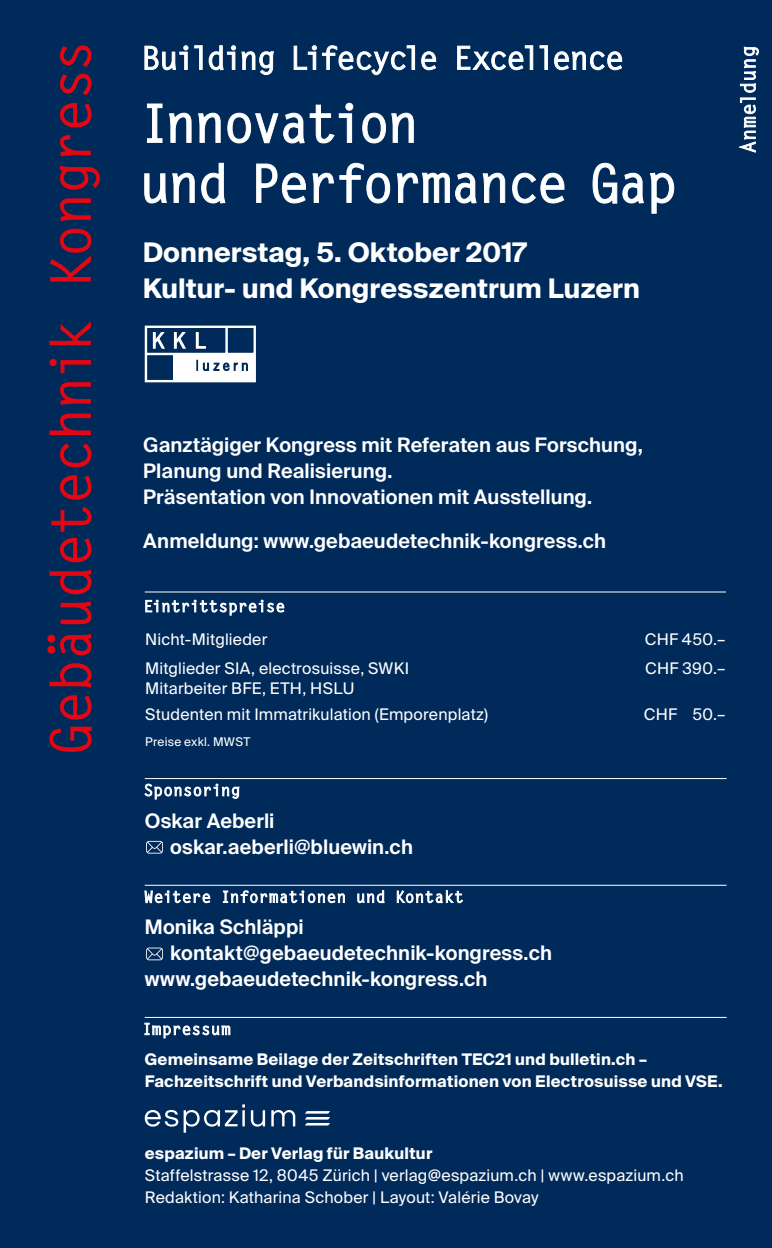
<style>
.page{position:relative;width:772px;height:1248px;background:#fff}
.page>*{position:absolute;margin:0;border:0;box-sizing:border-box;transform-origin:0 0}
.t1{font:700 27px/36px "Suisse Intl";letter-spacing:.005em;color:#fff}
.t2{font:600 20px/26px "Suisse Intl";letter-spacing:.005em;color:#fff}
.t3{font:16px/22px "Suisse Intl";letter-spacing:.015em;color:#fff}
.t4{font:700 16px/22px "Suisse Intl";letter-spacing:.015em;color:#fff}
.t5{font:12px "Suisse Intl";letter-spacing:.025em;color:#fff}
.s1{font-weight:700}
</style>
<div class="page">
<div style="left:0;top:0;width:771px;height:1247px;background:#002a5a"></div>
<hr style="left:145px;top:1016px;width:581px;height:1px;background:#fff">
<svg style="left:144px;top:1022px;width:86px;height:16px"></svg>
<svg style="left:145px;top:1104px;width:100px;height:28px"></svg>
<hr style="left:242px;top:1110px;width:3px;height:16px;background:#fff">
<svg style="left:251px;top:1110px;width:14px;height:16px"></svg>
<svg style="left:271px;top:1110px;width:24px;height:16px"></svg>
<svg style="left:305px;top:1111px;width:25px;height:14px"></svg>
<hr style="left:145px;top:884px;width:581px;height:1px;background:#fff">
<svg style="left:144px;top:890px;width:318px;height:14px"></svg>
<svg style="left:146px;top:947px;width:17px;height:13px"></svg>
<hr style="left:145px;top:778px;width:581px;height:1px;background:#fff">
<svg style="left:144px;top:783px;width:95px;height:16px"></svg>
<svg style="left:146px;top:840px;width:17px;height:13px"></svg>
<svg style="left:145px;top:46px;width:476px;height:29px"></svg>
<svg style="left:144px;top:163px;width:529px;height:50px"></svg>
<svg style="left:147px;top:103px;width:266px;height:40px"></svg>
<svg style="left:144px;top:325px;width:112px;height:58px"></svg>
<svg style="left:47px;top:45px;width:53px;height:706px"></svg>
<svg style="left:738px;top:47px;width:20px;height:105px"></svg>
<hr style="left:145px;top:591px;width:492px;height:1px;background:#fff">
<hr style="left:637px;top:591px;width:88px;height:1px;background:#fff">
<svg style="left:145px;top:599px;width:139px;height:16px"></svg>
<p class="t1" style="left:143px;top:235px;width:498px">Donnerstag, 5. Oktober 2017<br>Kultur- und Kongresszentrum Luzern</p>
<p class="t2" style="left:143px;top:431px;width:500px">Ganztägiger Kongress mit Referaten aus Forschung,<br>Planung und Realisierung.<br>Präsentation von Innovationen mit Ausstellung.</p>
<p class="t2" style="left:143px;top:527px;width:464px">Anmeldung: www.gebaeudetechnik-kongress.ch</p>
<p class="t3" style="left:145px;top:628px;width:124px">Nicht-Mitglieder</p>
<p class="t3" style="left:644px;top:628px;width:82px">CHF 450.–</p>
<p class="t3" style="left:145px;top:658px;width:265px;line-height:20px">Mitglieder SIA, electrosuisse, SWKI<br>Mitarbeiter BFE, ETH, HSLU</p>
<p class="t3" style="left:644px;top:657px;width:82px">CHF 390.–</p>
<p class="t3" style="left:145px;top:703px;width:344px">Studenten mit Immatrikulation (Emporenplatz)</p>
<p class="t3" style="left:643px;top:703px;width:83px">CHF 50.–</p>
<p class="t5" style="left:145px;top:734px;width:107px">Preise exkl. MWST</p>
<p class="t2" style="left:170px;top:807px;width:244px;text-indent:-26px">Oskar Aeberli oskar.aeberli@bluewin.ch</p>
<p class="t2" style="left:145px;top:914px;width:160px">Monika Schläppi</p>
<p class="t2" style="left:170px;top:940px;width:383px">kontakt@gebaeudetechnik-kongress.ch</p>
<p class="t2" style="left:145px;top:966px;width:344px">www.gebaeudetechnik-kongress.ch</p>
<p class="t4" style="left:145px;top:1048px;width:579px">Gemeinsame Beilage der Zeitschriften TEC21 und bulletin.ch –<br>Fachzeitschrift und Verbandsinformationen von Electrosuisse und VSE.</p>
<p class="t3" style="left:145px;top:1141px;width:540px"><span class="s1">espazium – Der Verlag für Baukultur<br></span>Staffelstrasse 12, 8045 Zürich | verlag@espazium.ch | www.espazium.ch<br>Redaktion: Katharina Schober | Layout: Valérie Bovay</p>
</div>
